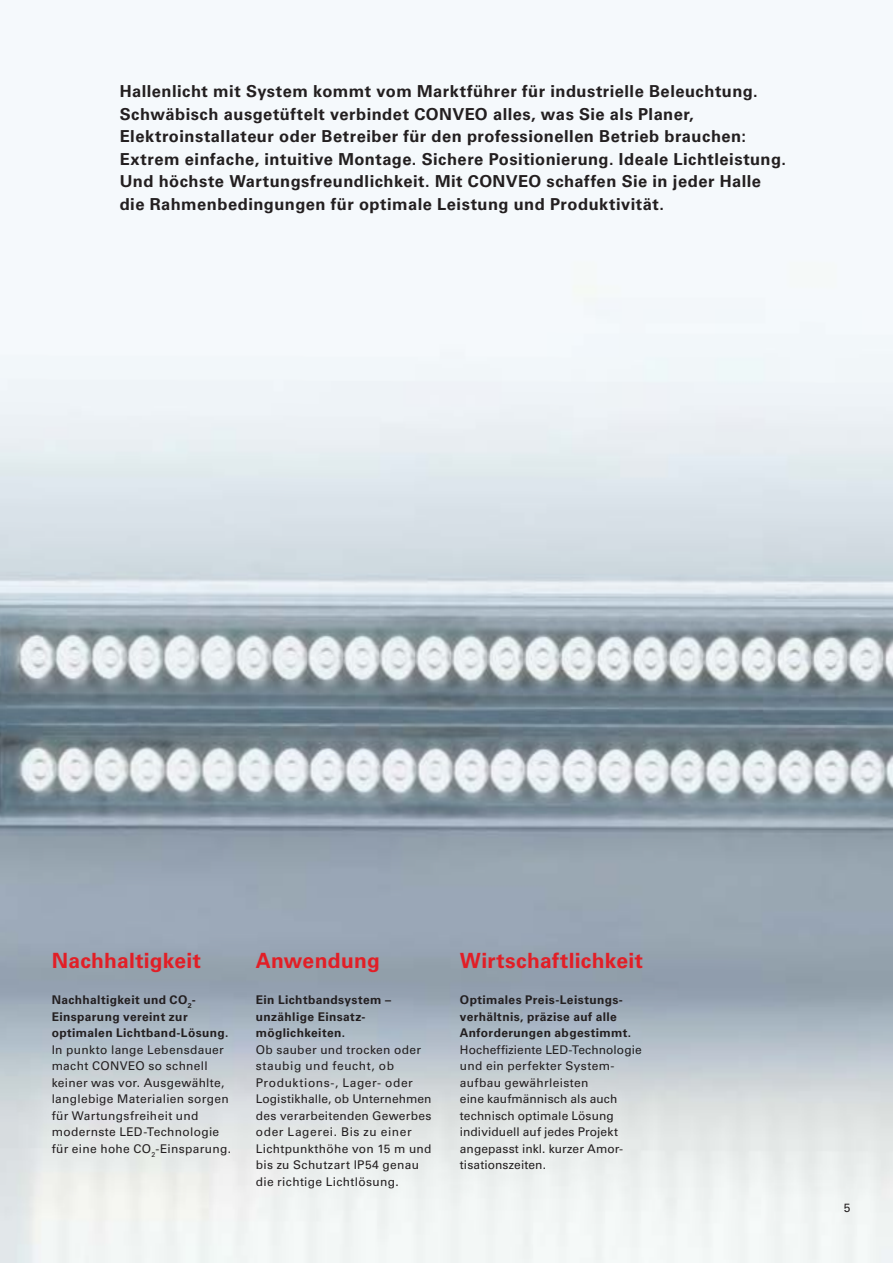
<style>
.page{position:relative;width:893px;height:1263px;background:#fff}
.page>*{position:absolute;margin:0;border:0;box-sizing:border-box;transform-origin:0 0}
.t1{font:700 21px "Univers LT Pro 65";letter-spacing:.015em;color:#e21e26}
.t2{font:700 16.5px/22.5px "Univers LT Pro 65";letter-spacing:.03em;color:#231f20}
.t3{font:12px/16.5px "Univers LT Pro 55 Roman";letter-spacing:.025em;color:#231f20}
.t4{font:700 12px/16.5px "Univers LT Pro 65";letter-spacing:.03em;color:#231f20}
</style>
<div class="page">
<img style="left:0;top:286px;width:893px;height:977px">
<p class="t2" style="left:120px;top:81px;width:668px">Hallenlicht mit System kommt vom Marktführer für industrielle Beleuchtung.<br>Schwäbisch ausgetüftelt verbindet CONVEO alles, was Sie als Planer, Elektroinstallateur oder Betreiber für den professionellen Betrieb brauchen:<br>Extrem einfache, intuitive Montage. Sichere Positionierung. Ideale Lichtleistung.<br>Und höchste Wartungsfreundlichkeit. Mit CONVEO schaffen Sie in jeder Halle die Rahmenbedingungen für optimale Leistung und Produktivität.</p>
<h1 class="t1" style="left:52px;top:953px;width:151px">Nachhaltigkeit</h1>
<h1 class="t1" style="left:256px;top:953px;width:126px">Anwendung</h1>
<h1 class="t1" style="left:460px;top:953px;width:185px">Wirtschaftlichkeit</h1>
<p class="t4" style="left:52px;top:993px;width:178px">Nachhaltigkeit und CO<sub>2</sub>-<br>Einsparung vereint zur optimalen Lichtband-Lösung.</p>
<p class="t3" style="left:52px;top:1042px;width:181px">In punkto lange Lebensdauer macht CONVEO so schnell keiner was vor. Ausgewählte, langlebige Materialien sorgen für Wartungsfreiheit und modernste LED-Technologie für eine hohe CO<sub>2</sub>-Einsparung.</p>
<p class="t4" style="left:460px;top:993px;width:173px">Optimales Preis-Leistungs&shy;verhältnis, präzise auf alle<br>Anforderungen abgestimmt.</p>
<p class="t3" style="left:460px;top:1042px;width:183px">Hocheffiziente LED-Technologie und ein perfekter System&shy;aufbau gewährleisten<br>eine kaufmännisch als auch technisch optimale Lösung individuell auf jedes Projekt angepasst inkl. kurzer Amor&shy;tisationszeiten.</p>
<p class="t4" style="left:256px;top:993px;width:137px">Ein Lichtbandsystem – unzählige Einsatz - möglichkeiten.</p>
<p class="t3" style="left:256px;top:1042px;width:177px">Ob sauber und trocken oder staubig und feucht, ob<br>Produktions-, Lager- oder<br>Logistikhalle, ob Unternehmen des verarbeitenden Gewerbes oder Lagerei. Bis zu einer<br>Lichtpunkthöhe von 15 m und bis zu Schutzart IP54 genau die richtige Lichtlösung.</p>
<p class="t3" style="left:844px;top:1200px;width:8px">5</p>
</div>
